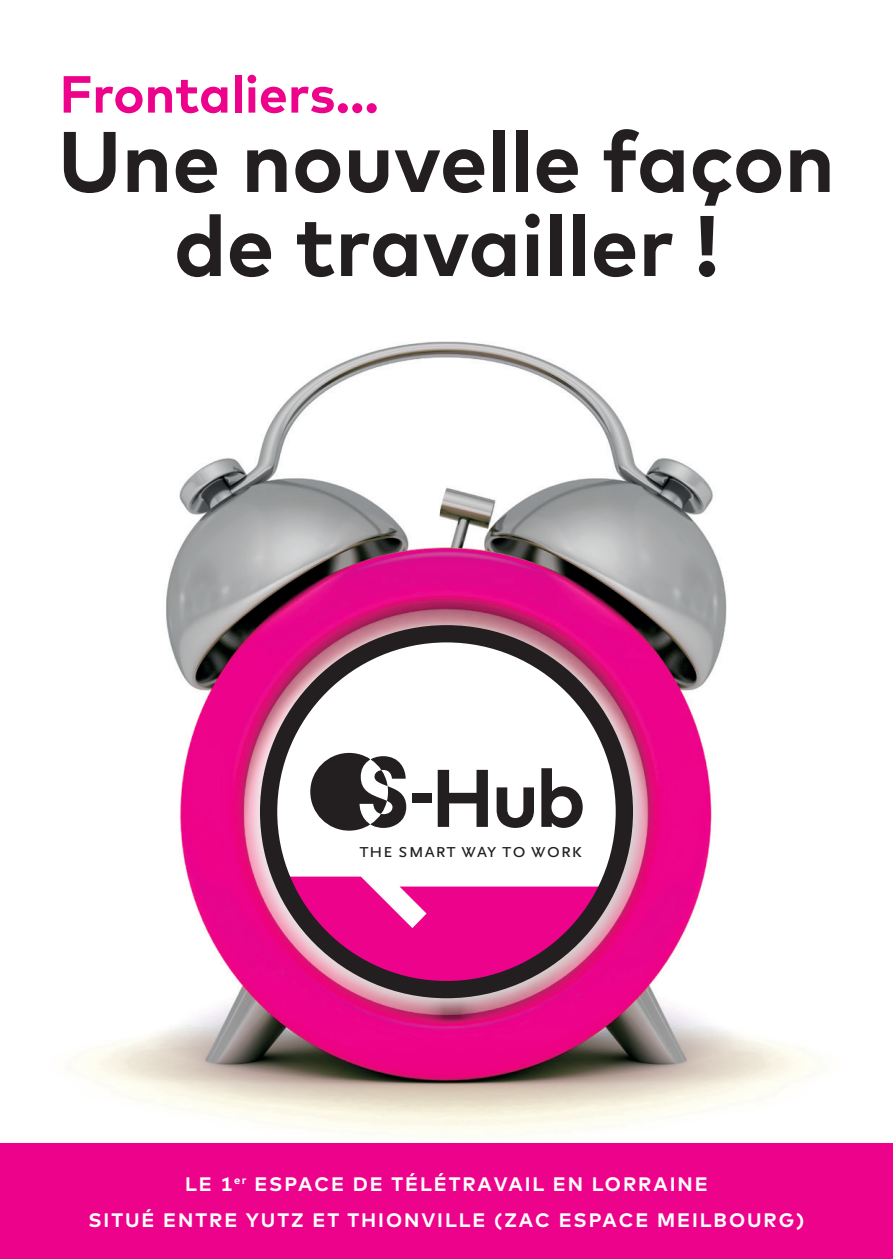
<style>
.page{position:relative;width:893px;height:1259px;background:#fff}
.page>*{position:absolute;margin:0;border:0;box-sizing:border-box;transform-origin:0 0}
.t1{font:700 85.8px/84px "Mark";color:#231f20;text-align:center}
.t2{font:700 52.2px "Mark";letter-spacing:-.005em;color:#ed028c}
.t3{font:20.7px "Scala Sans Caps";letter-spacing:.005em;color:#231f20}
.t4{font:700 19.5px/36px "Mark";letter-spacing:.1em;color:#fff;text-align:center}
</style>
<div class="page">
<img style="left:81px;top:341px;width:743px;height:797px">
<div style="left:0;top:1143px;width:893px;height:116px;background:#ed028c"></div>
<div style="left:248px;top:613px;width:409px;height:409px;background:#231f20;opacity:.2"></div>
<div style="left:269px;top:633px;width:357px;height:356px;background:#fff;border-radius:50%"></div>
<div style="left:260px;top:625px;width:373px;height:373px;border:17px solid #231f20;border-radius:50%"></div>
<svg style="left:287px;top:753px;width:325px;height:229px"></svg>
<div style="left:412px;top:793px;width:19px;height:9px;background:#231f20"></div>
<h2 class="t2" style="left:60px;top:64px;width:321px">Frontaliers…</h2>
<h1 class="t1" style="left:58px;top:120px;width:779px">Une nouvelle façon de travailler !</h1>
<p class="t3" style="left:360px;top:839px;width:224px">the smart way to work</p>
<p class="t4" style="left:88px;top:1166px;width:717px">LE 1<sup>er</sup> ESPACE DE TÉLÉTRAVAIL EN LORRAINE<br>SITUÉ ENTRE YUTZ ET THIONVILLE (ZAC ESPACE MEILBOURG)</p>
</div>
